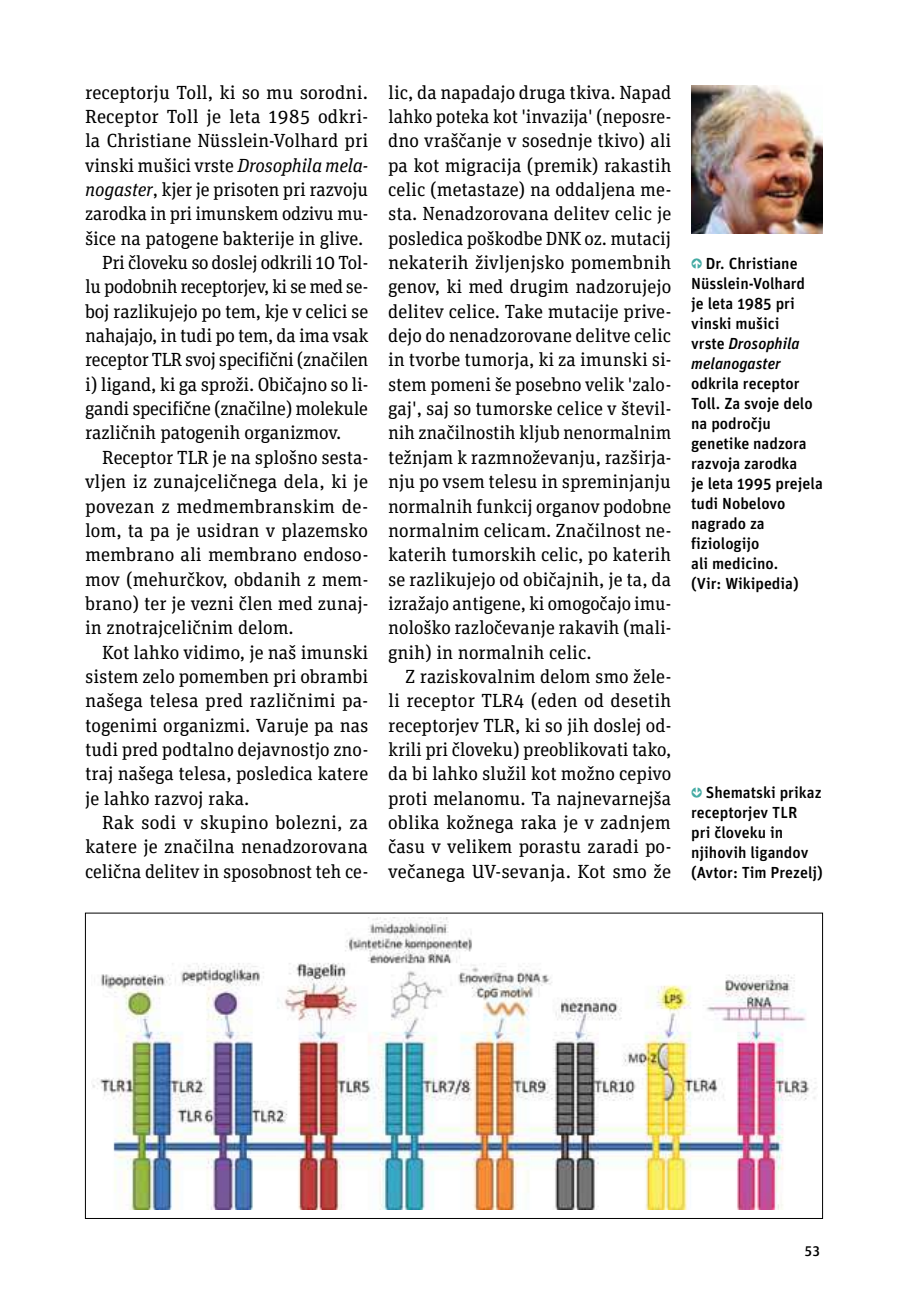
<style>
.page{position:relative;width:908px;height:1304px;background:#fff}
.page>*{position:absolute;margin:0;border:0;box-sizing:border-box;transform-origin:0 0}
.t1{font:19px/24.4px "Unit Slab Pro";color:#000;text-align:justify}
.t2{font:19px "Unit Slab Pro";letter-spacing:-.02em;color:#000}
.t3{font:500 16px/20px "Unit Pro";color:#000}
.t4{font:500 14px "Unit Slab Pro";color:#000}
.s1{font-style:italic}
.s2{font-weight:700;color:#46aba4}
</style>
<div class="page">
<img style="left:691px;top:85px;width:131px;height:148px">
<img style="left:92px;top:917px;width:724px;height:293px">
<p class="t1" style="left:85px;top:79px;width:284px">receptorju Toll, ki so mu sorodni.</p>
<p class="t1" style="left:85px;top:104px;width:284px">Receptor Toll je leta 1985 odkri-</p>
<p class="t1" style="left:85px;top:128px;width:284px">la Christiane Nüsslein-Volhard pri</p>
<p class="t1" style="left:85px;top:152px;width:284px">vinski mušici vrste <span class="s1">Drosophila mela-</span></p>
<p class="t1" style="left:85px;top:177px;width:284px"><span class="s1">nogaster</span>, kjer je prisoten pri razvoju</p>
<p class="t1" style="left:85px;top:201px;width:284px">zarodka in pri imunskem odzivu mu-</p>
<p class="t1" style="left:85px;top:225px;width:280px">šice na patogene bakterije in glive.</p>
<p class="t1" style="left:102px;top:250px;width:267px">Pri človeku so doslej odkrili 10 Tol-</p>
<p class="t2" style="left:85px;top:274px;width:284px">lu podobnih receptorjev, ki se med se-</p>
<p class="t1" style="left:85px;top:298px;width:284px">boj razlikujejo po tem, kje v celici se</p>
<p class="t1" style="left:85px;top:323px;width:285px">nahajajo, in tudi po tem, da ima vsak</p>
<p class="t1" style="left:85px;top:347px;width:285px">receptor TLR svoj specifični (značilen</p>
<p class="t1" style="left:85px;top:371px;width:284px">i) ligand, ki ga sproži. Običajno so li-</p>
<p class="t1" style="left:85px;top:396px;width:284px">gandi specifične (značilne) molekule</p>
<p class="t1" style="left:85px;top:420px;width:258px">različnih patogenih organizmov.</p>
<p class="t1" style="left:102px;top:444px;width:267px">Receptor TLR je na splošno sesta-</p>
<p class="t1" style="left:85px;top:469px;width:284px">vljen iz zunajceličnega dela, ki je</p>
<p class="t1" style="left:85px;top:493px;width:284px">povezan z medmembranskim de-</p>
<p class="t1" style="left:85px;top:518px;width:284px">lom, ta pa je usidran v plazemsko</p>
<p class="t1" style="left:85px;top:542px;width:284px">membrano ali membrano endoso-</p>
<p class="t1" style="left:85px;top:566px;width:284px">mov (mehurčkov, obdanih z mem-</p>
<p class="t1" style="left:85px;top:591px;width:284px">brano) ter je vezni člen med zunaj-</p>
<p class="t1" style="left:85px;top:615px;width:210px">in znotrajceličnim delom.</p>
<p class="t1" style="left:102px;top:639px;width:267px">Kot lahko vidimo, je naš imunski</p>
<p class="t1" style="left:85px;top:664px;width:284px">sistem zelo pomemben pri obrambi</p>
<p class="t1" style="left:85px;top:688px;width:284px">našega telesa pred različnimi pa-</p>
<p class="t1" style="left:85px;top:712px;width:284px">togenimi organizmi. Varuje pa nas</p>
<p class="t1" style="left:85px;top:737px;width:284px">tudi pred podtalno dejavnostjo zno-</p>
<p class="t1" style="left:85px;top:761px;width:284px">traj našega telesa, posledica katere</p>
<p class="t1" style="left:85px;top:785px;width:166px">je lahko razvoj raka.</p>
<p class="t1" style="left:102px;top:810px;width:267px">Rak sodi v skupino bolezni, za</p>
<p class="t1" style="left:85px;top:834px;width:284px">katere je značilna nenadzorovana</p>
<p class="t1" style="left:85px;top:858px;width:284px">celična delitev in sposobnost teh ce-</p>
<p class="t1" style="left:388px;top:79px;width:285px">lic, da napadajo druga tkiva. Napad lahko poteka kot 'invazija' (neposre&shy;dno vraščanje v sosednje tkivo) ali pa kot migracija (premik) rakastih celic (metastaze) na oddaljena me&shy;sta. Nenadzorovana delitev celic je posledica poškodbe DNK oz. mutacij nekaterih življenjsko pomembnih genov, ki med drugim nadzorujejo delitev celice. Take mutacije prive&shy;dejo do nenadzorovane delitve celic in tvorbe tumorja, ki za imunski si&shy;stem pomeni še posebno velik 'zalo&shy;gaj', saj so tumorske celice v števil&shy;nih značilnostih kljub nenormalnim težnjam k razmnoževanju, razširja&shy;nju po vsem telesu in spreminjanju normalnih funkcij organov podobne normalnim celicam. Značilnost ne&shy;katerih tumorskih celic, po katerih se razlikujejo od običajnih, je ta, da izražajo antigene, ki omogočajo imu&shy;nološko razločevanje rakavih (mali&shy;gnih) in normalnih celic.</p>
<p class="t1" style="left:388px;top:664px;width:285px;text-indent:17px">Z raziskovalnim delom smo žele&shy;li receptor TLR4 (eden od desetih receptorjev TLR, ki so jih doslej od&shy;krili pri človeku) preoblikovati tako, da bi lahko služil kot možno cepivo proti melanomu. Ta najnevarnejša oblika kožnega raka je v zadnjem času v velikem porastu zaradi po&shy;večanega UV-sevanja. Kot smo že</p>
<p class="t3" style="left:691px;top:253px;width:115px"><span class="s2">↑</span> Dr. Christiane<br>Nüsslein-Volhard je leta 1985 pri vinski mušici vrste <span class="s1">Drosophila melanogaster</span></p>
<p class="t3" style="left:691px;top:373px;width:133px">odkrila receptor<br>Toll. Za svoje delo na področju genetike nadzora razvoja zarodka<br>je leta 1995 prejela tudi Nobelovo nagrado za fiziologijo<br>ali medicino.<br>(Vir: Wikipedia)</p>
<p class="t3" style="left:691px;top:782px;width:133px"><span class="s2">↓</span> Shematski prikaz receptorjev TLR<br>pri človeku in njihovih ligandov (Avtor: Tim Prezelj)</p>
<p class="t4" style="left:804px;top:1242px;width:16px">53</p>
</div>
